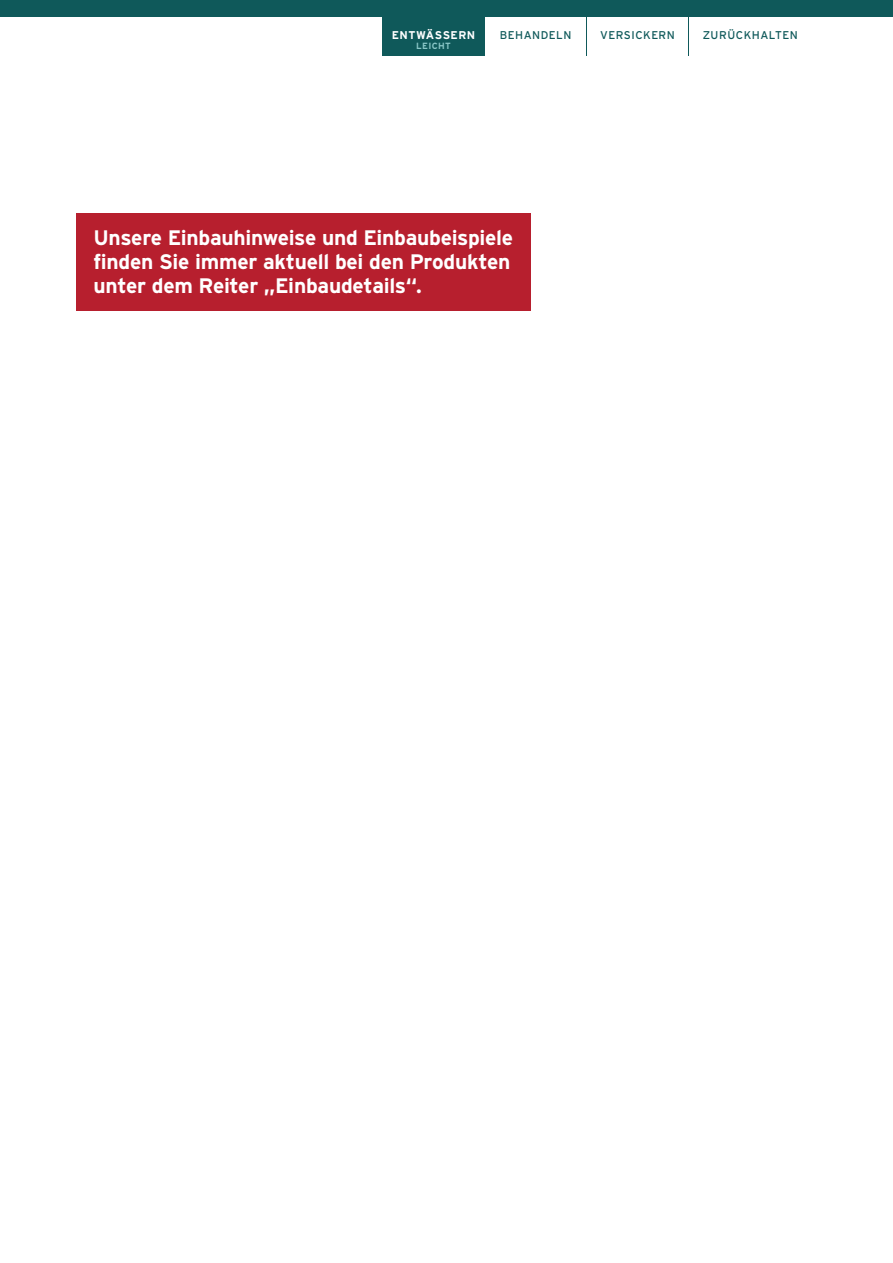
<style>
.page{position:relative;width:893px;height:1263px;background:#fff}
.page>*{position:absolute;margin:0;border:0;box-sizing:border-box;transform-origin:0 0}
.t1{font:700 21px/24px "Interstate";letter-spacing:-.01em;color:#fff}
.t2{font:11.25px "Interstate";letter-spacing:.04em;color:#0f595a}
.t3{font:700 11.25px "Interstate";letter-spacing:.045em;color:#fff}
.t4{font:700 9px "Interstate";letter-spacing:.035em;color:#8ac7c7}
</style>
<div class="page">
<div style="left:383px;top:0;width:102px;height:56px;background:#0f595a"></div>
<hr style="left:586px;top:0;width:1px;height:56px;background:#0f595a">
<hr style="left:688px;top:0;width:1px;height:56px;background:#0f595a">
<div style="left:0;top:0;width:893px;height:17px;background:#0f595a"></div>
<div style="left:77px;top:213px;width:454px;height:98px;background:#b71f2e"></div>
<p class="t3" style="left:392px;top:31px;width:85px">ENTWÄSSERN</p>
<p class="t2" style="left:500px;top:31px;width:73px">BEHANDELN</p>
<p class="t2" style="left:600px;top:31px;width:76px">VERSICKERN</p>
<p class="t4" style="left:416px;top:43px;width:36px">LEICHT</p>
<p class="t2" style="left:703px;top:31px;width:96px">ZURÜCKHALTEN</p>
<p class="t1" style="left:94px;top:228px;width:421px">Unsere Einbauhinweise und Einbaubeispiele finden Sie immer aktuell bei den Produkten unter dem Reiter „Einbaudetails“.</p>
</div>
